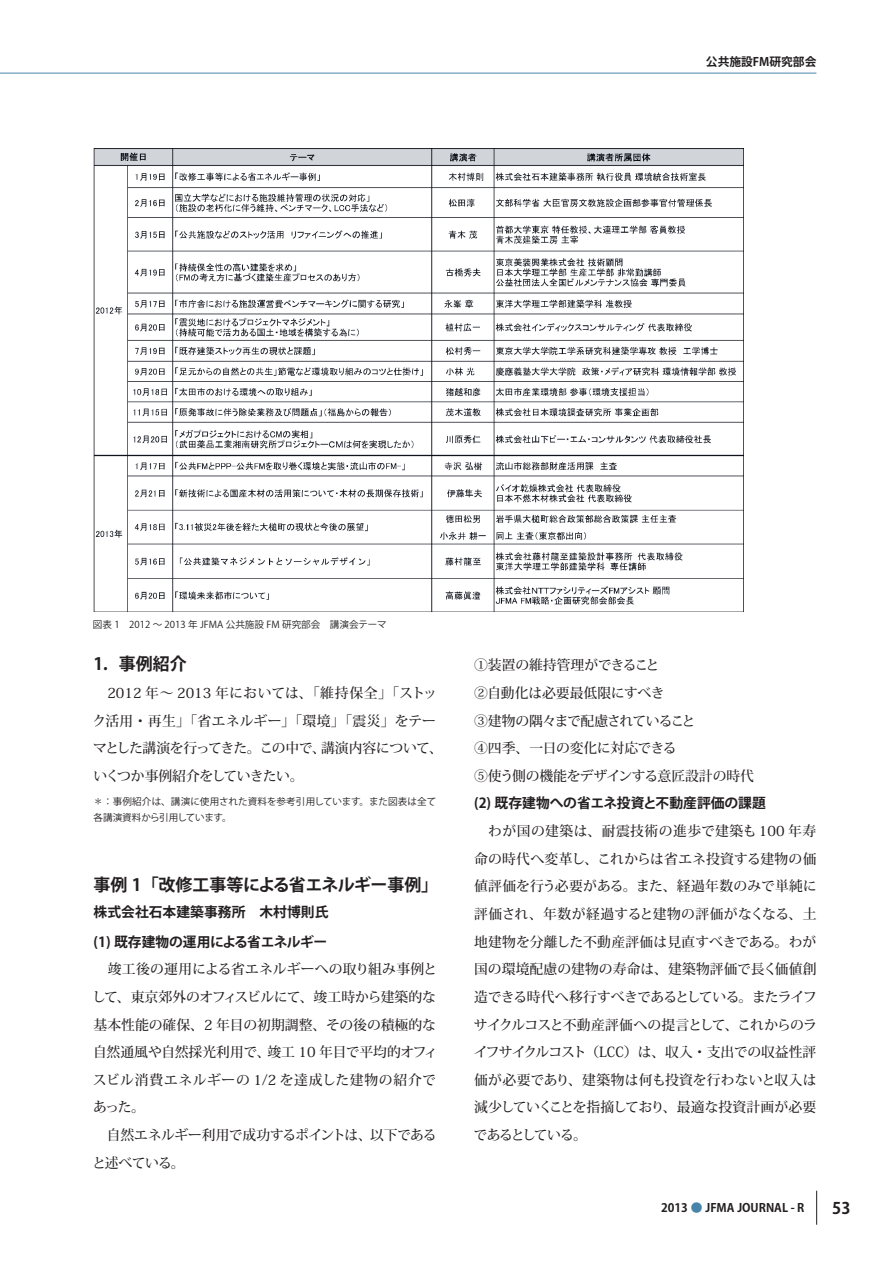
<style>
.page{position:relative;width:893px;height:1263px;background:#fff}
.page>*{position:absolute;margin:0;border:0;box-sizing:border-box;transform-origin:0 0}
.t1{font:700 16.95px "Koz Go Pro";letter-spacing:-.01em;color:#231f20}
.t2{font:700 15.9px "Koz Go Pro";color:#231f20}
.t3{font:500 13.8px/27.6px "Koz Min Pro";letter-spacing:-.005em;color:#231f20}
.t4{font:700 13.8px/29.2px "Koz Go Pro";color:#231f20}
.t5{font:700 11.7px "Koz Go Pro";color:#231f20}
.t6{font:9.6px/15.9px "Koz Go Pro";color:#231f20}
.s1{font-family:"Koz Go Pro";font-weight:700}
.s2{color:#4883a9}
</style>
<div class="page">
<hr style="left:816px;top:1191px;width:1px;height:34px;background:#231f20">
<hr style="left:0;top:73px;width:816px;height:1px;background:#4883a9">
<img style="left:94px;top:149px;width:649px;height:463px">
<p class="t5" style="left:706px;top:54px;width:112px">公共施設FM研究部会</p>
<p class="t6" style="left:93px;top:617px;width:295px">図表 1　2012 ～ 2013 年 JFMA 公共施設 FM 研究部会　講演会テーマ</p>
<p class="t1" style="left:94px;top:653px;width:95px">1. 事例紹介</p>
<p class="t3" style="left:92px;top:678px;width:352px">　2012 年～ 2013 年においては、「維持保全」「ストック活用・再生」「省エネルギー」「環境」「震災」をテーマとした講演を行ってきた。この中で、講演内容について、いくつか事例紹介をしていきたい。</p>
<p class="t6" style="left:94px;top:793px;width:344px">＊：事例紹介は、講演に使用された資料を参考引用しています。また図表は全て各講演資料から引用しています。</p>
<p class="t1" style="left:94px;top:874px;width:346px">事例 1「改修工事等による省エネルギー事例」</p>
<p class="t4" style="left:94px;top:898px;width:236px">株式会社石本建築事務所　木村博則氏(1) 既存建物の運用による省エネルギー</p>
<p class="t3" style="left:92px;top:955px;width:347px">　竣工後の運用による省エネルギーへの取り組み事例として、東京郊外のオフィスビルにて、竣工時から建築的な基本性能の確保、2 年目の初期調整、その後の積極的な自然通風や自然採光利用で、竣工 10 年目で平均的オフィスビル消費エネルギーの 1/2 を達成した建物の紹介であった。<br>　自然エネルギー利用で成功するポイントは、以下であると述べている。</p>
<p class="t3" style="left:474px;top:651px;width:345px">①装置の維持管理ができること<br>②自動化は必要最低限にすべき<br>③建物の隅々まで配慮されていること<br>④四季、一日の変化に対応できる<br>⑤使う側の機能をデザインする意匠設計の時代<br><span class="s1">(2) 既存建物への省エネ投資と不動産評価の課題<br></span>　わが国の建築は、耐震技術の進歩で建築も 100 年寿命の時代へ変革し、これからは省エネ投資する建物の価値評価を行う必要がある。また、経過年数のみで単純に評価され、年数が経過すると建物の評価がなくなる、土地建物を分離した不動産評価は見直すべきである。わが国の環境配慮の建物の寿命は、建築物評価で長く価値創造できる時代へ移行すべきであるとしている。またライフサイクルコスと不動産評価への提言として、これからのライフサイクルコスト（LCC）は、収入・支出での収益性評価が必要であり、建築物は何も投資を行わないと収入は減少していくことを指摘しており、最適な投資計画が必要であるとしている。</p>
<p class="t5" style="left:661px;top:1200px;width:145px">2013 <span class="s2">●</span> JFMA JOURNAL - R</p>
<p class="t2" style="left:832px;top:1198px;width:20px">53</p>
</div>
